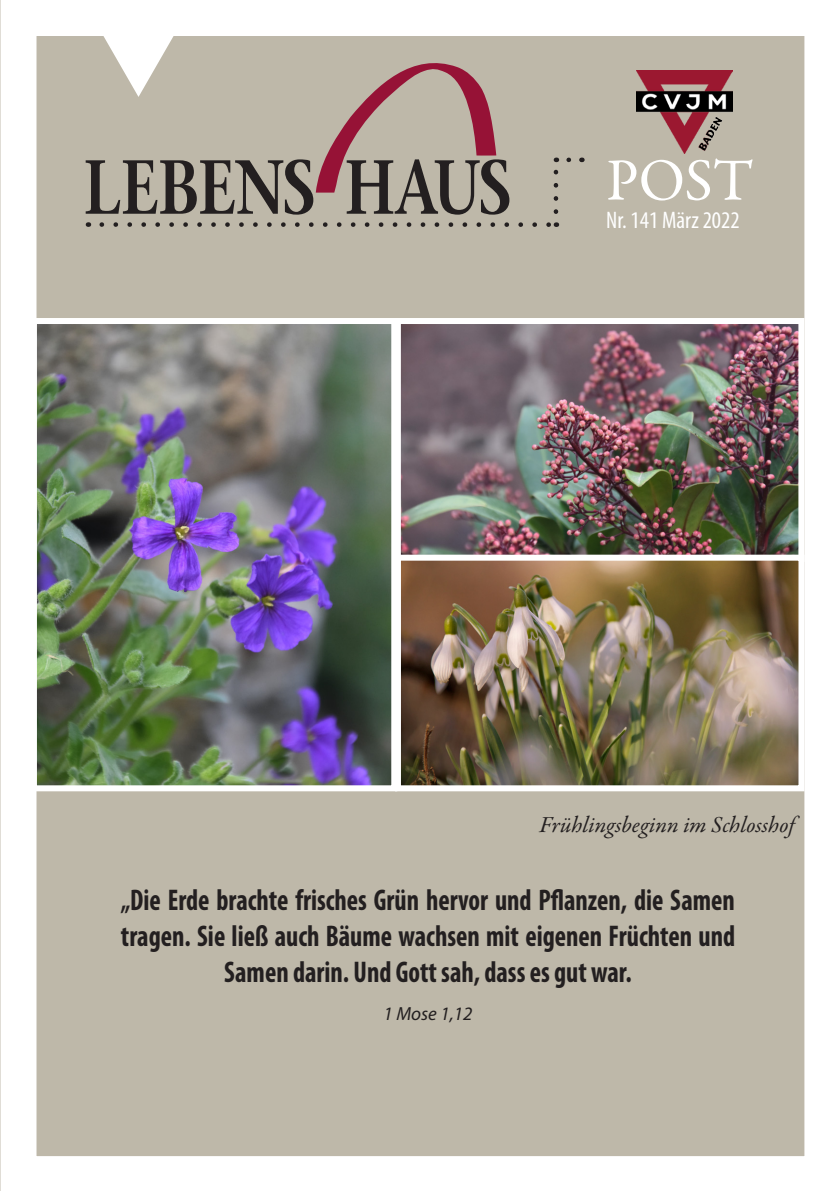
<style>
.page{position:relative;width:840px;height:1191px;background:#fff}
.page>*{position:absolute;margin:0;border:0;box-sizing:border-box;transform-origin:0 0}
.t1{font:700 80px "Garamond Premr Pro";color:#fff}
.t2{font:60px "Garamond Premr Pro";color:#fff}
.t3{font:700 condensed 30px/36px "Myriad Pro";color:#231f20;text-align:center;scale:.9 1}
.t4{font:condensed 24px "Myriad Pro";color:#fff}
.t5{font:italic 23px "Garamond Premr Pro";color:#231f20}
.t6{font:italic 19px "Myriad Pro";color:#231f20}
</style>
<div class="page">
<div style="left:0;top:0;width:839px;height:1191px;background:#beb8a9"></div>
<div style="left:0;top:0;width:839px;height:1191px;border:36px solid #fff"></div>
<svg style="left:102px;top:222px;width:446px;height:5px"></svg>
<svg style="left:568px;top:158px;width:3px;height:4px"></svg>
<svg style="left:553px;top:158px;width:5px;height:54px"></svg>
<svg style="left:86px;top:33px;width:423px;height:182px"></svg>
<img style="left:636px;top:71px;width:96px;height:83px">
<img style="left:38px;top:325px;width:352px;height:459px">
<div style="left:31px;top:318px;width:366px;height:473px;border:6px solid #fff"></div>
<img style="left:401px;top:325px;width:396px;height:229px">
<div style="left:394px;top:318px;width:410px;height:244px;border:6px solid #fff"></div>
<img style="left:402px;top:561px;width:395px;height:223px">
<div style="left:395px;top:554px;width:409px;height:237px;border:6px solid #fff"></div>
<h1 class="t1" style="left:544px;top:118px;width:226px">POST</h1>
<p class="t4" style="left:606px;top:205px;width:135px">Nr. 141 März 2022</p>
<h2 class="t2" style="left:605px;top:144px;width:148px">POST</h2>
<p class="t5" style="left:539px;top:810px;width:256px">Frühlingsbeginn im Schlosshof</p>
<p class="t3" style="left:121px;top:881px;width:683px">„Die Erde brachte frisches Grün hervor und Pflanzen, die Samen tragen. Sie ließ auch Bäume wachsen mit eigenen Früchten und<br>Samen darin. Und Gott sah, dass es gut war.</p>
<p class="t6" style="left:383px;top:1002px;width:90px">1 Mose 1,12</p>
</div>
